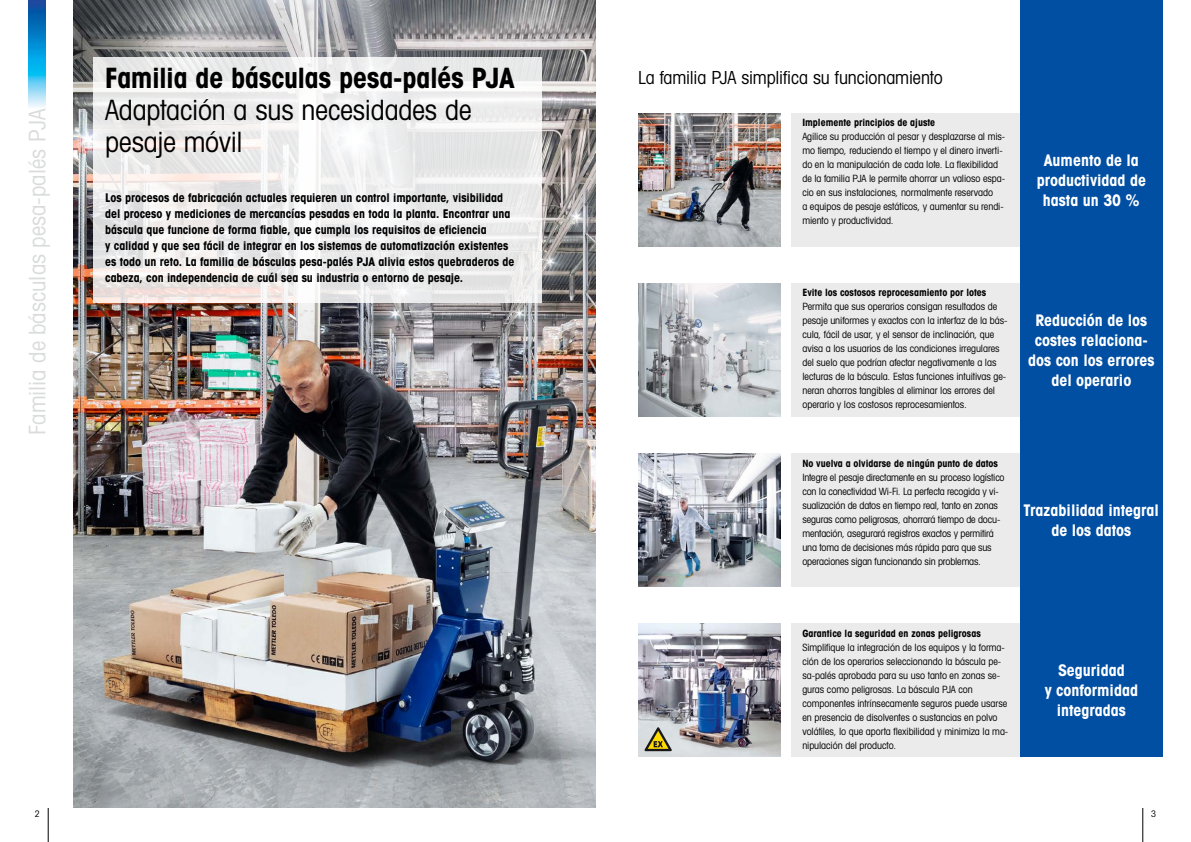
<style>
.page{position:relative;width:1191px;height:842px;background:#fff}
.page>*{position:absolute;margin:0;border:0;box-sizing:border-box;transform-origin:0 0}
.t1{font:28px/32px "Avant Gardefor MT Bk";letter-spacing:-.005em;color:#000}
.t2{font:28px "Avant Gardefor MT Bd";letter-spacing:-.01em;color:#000}
.t3{font:22.8px "Avant Gardefor MT Bk";color:#dadbdc}
.t4{font:18px "Avant Gardefor MT Bk";letter-spacing:-.005em;color:#000}
.t5{font:16px/20px "Avant Gardefor MT Bd";color:#fff;text-align:center}
.t6{font:12px/16px "Avant Gardefor MT Bd";letter-spacing:-.005em;color:#000}
.t7{font:10px/14px "Avant Gardefor MT Bk";letter-spacing:-.005em;color:#000}
.t8{font:10px "Avant Gardefor MT Bd";color:#000}
.t9{font:9px "Avant Gardefor MT Bk";color:#000}
</style>
<div class="page">
<hr style="left:1142px;top:808px;width:1px;height:34px;background:#000">
<hr style="left:48px;top:808px;width:1px;height:34px;background:#000">
<img style="left:28px;top:0;width:17px;height:107px">
<img style="left:74px;top:0;width:521px;height:808px">
<div style="left:791px;top:113px;width:229px;height:134px;background:#ebebec"></div>
<div style="left:791px;top:283px;width:229px;height:134px;background:#ebebec"></div>
<div style="left:791px;top:454px;width:229px;height:133px;background:#ebebec"></div>
<div style="left:791px;top:624px;width:229px;height:133px;background:#ebebec"></div>
<div style="left:1020px;top:0;width:142px;height:757px;background:#004fa3"></div>
<img style="left:638px;top:113px;width:142px;height:134px">
<img style="left:638px;top:283px;width:142px;height:134px">
<img style="left:638px;top:454px;width:142px;height:133px">
<img style="left:638px;top:624px;width:142px;height:133px">
<svg style="left:644px;top:727px;width:28px;height:24px"></svg>
<svg style="left:94px;top:57px;width:448px;height:245px;fill:#edecec"></svg>
<h1 class="t2" style="left:105px;top:60px;width:411px">Familia de básculas pesa-palés PJA</h1>
<h3 class="t4" style="left:638px;top:66px;width:306px">La familia PJA simplifica su funcionamiento</h3>
<h1 class="t1" style="left:105px;top:94px;width:368px">Adaptación a sus necesidades de pesaje móvil</h1>
<p class="t6" style="left:105px;top:190px;width:411px">Los procesos de fabricación actuales requieren un control importante, visibilidad del proceso y mediciones de mercancías pesadas en toda la planta. Encontrar una báscula que funcione de forma fiable, que cumpla los requisitos de eficiencia<br>y calidad y que sea fácil de integrar en los sistemas de automatización existentes es todo un reto. La familia de básculas pesa-palés PJA alivia estos quebraderos de cabeza, con independencia de cuál sea su industria o entorno de pesaje.</p>
<h2 class="t3" style="left:23px;top:435px;width:328px;rotate:-90deg">Familia de básculas pesa-palés PJA</h2>
<p class="t8" style="left:802px;top:116px;width:134px">Implemente principios de ajuste</p>
<p class="t7" style="left:802px;top:129px;width:204px">Agilice su producción al pesar y desplazarse al mis&shy;mo tiempo, reduciendo el tiempo y el dinero inverti&shy;do en la manipulación de cada lote. La flexibilidad de la familia PJA le permite ahorrar un valioso espa&shy;cio en sus instalaciones, normalmente reservado<br>a equipos de pesaje estáticos, y aumentar su rendi&shy;miento y productividad.</p>
<p class="t8" style="left:802px;top:286px;width:185px">Evite los costosos reprocesamiento por lotes</p>
<p class="t7" style="left:802px;top:300px;width:207px">Permita que sus operarios consigan resultados de pesaje uniformes y exactos con la interfaz de la bás&shy;cula, fácil de usar, y el sensor de inclinación, que avisa a los usuarios de las condiciones irregulares del suelo que podrían afectar negativamente a las lecturas de la báscula. Estas funciones intuitivas ge&shy;neran ahorros tangibles al eliminar los errores del operario y los costosos reprocesamientos.</p>
<p class="t8" style="left:802px;top:456px;width:197px">No vuelva a olvidarse de ningún punto de datos</p>
<p class="t7" style="left:802px;top:470px;width:204px">Integre el pesaje directamente en su proceso logístico con la conectividad Wi-Fi. La perfecta recogida y vi&shy;sualización de datos en tiempo real, tanto en zonas seguras como peligrosas, ahorrará tiempo de docu&shy;mentación, asegurará registros exactos y permitirá una toma de decisiones más rápida para que sus operaciones sigan funcionando sin problemas.</p>
<h3 class="t5" style="left:1036px;top:150px;width:111px">Aumento de la productividad de hasta un 30 %</h3>
<h3 class="t5" style="left:1028px;top:310px;width:128px">Reducción de los costes relaciona&shy;dos con los errores del operario</h3>
<h3 class="t5" style="left:1023px;top:500px;width:137px">Trazabilidad integral de los datos</h3>
<p class="t8" style="left:802px;top:627px;width:180px">Garantice la seguridad en zonas peligrosas</p>
<p class="t7" style="left:802px;top:640px;width:207px">Simplifique la integración de los equipos y la forma&shy;ción de los operarios seleccionando la báscula pe&shy;sa-palés aprobada para su uso tanto en zonas se&shy;guras como peligrosas. La báscula PJA con componentes intrínsecamente seguros puede usarse en presencia de disolventes o sustancias en polvo volátiles, lo que aporta flexibilidad y minimiza la ma&shy;nipulación del producto.</p>
<h3 class="t5" style="left:1044px;top:660px;width:95px">Seguridad<br>y conformidad integradas</h3>
<p class="t9" style="left:35px;top:808px;width:7px">2</p>
<p class="t9" style="left:1151px;top:808px;width:7px">3</p>
</div>
